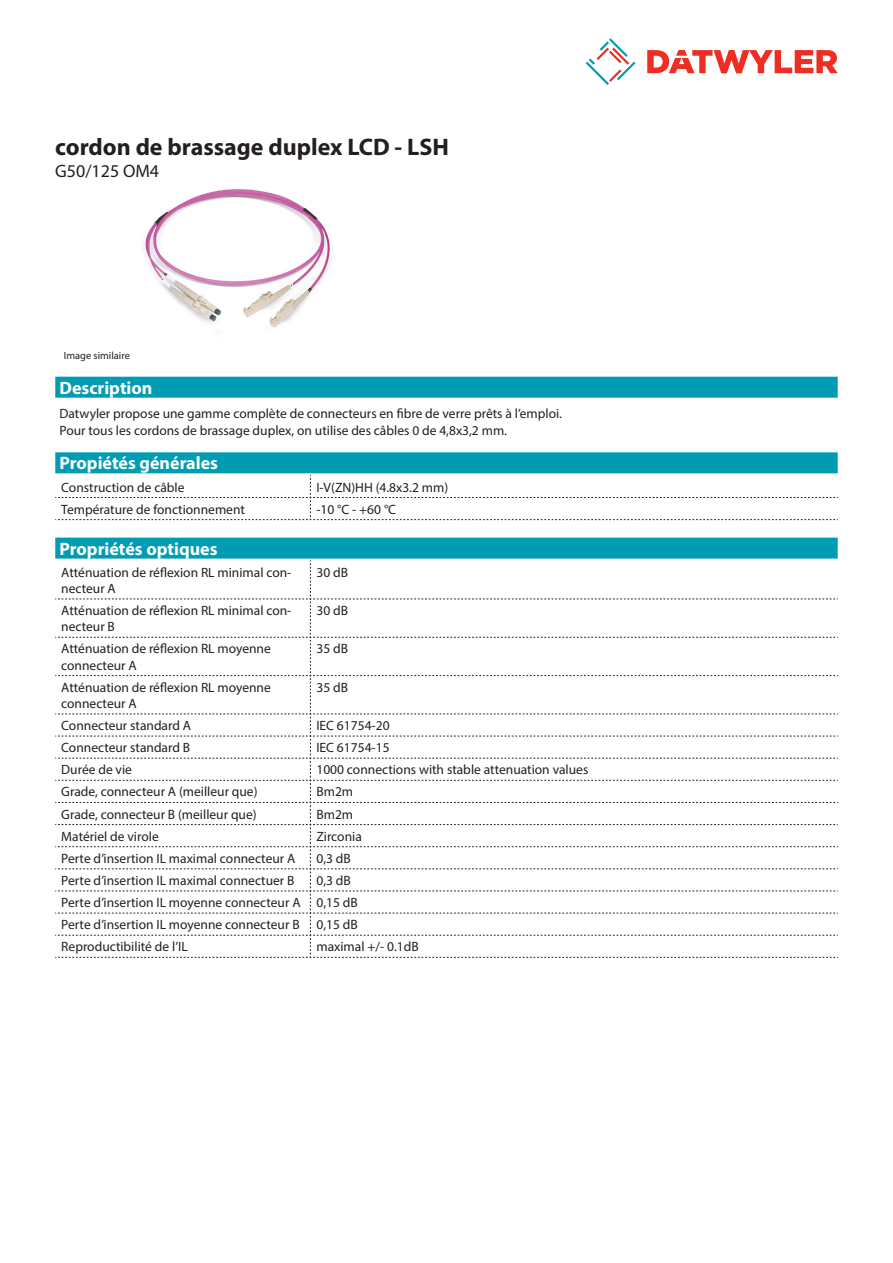
<style>
.page{position:relative;width:893px;height:1263px;background:#fff}
.page>*{position:absolute;margin:0;border:0;box-sizing:border-box;transform-origin:0 0}
.Product_Head{font:700 24px "Myriad Pro";color:#231f20}
.Standard_Head_Proper{font:700 18px "Myriad Pro";color:#fff}
.SubHead{font:18px "Myriad Pro";color:#231f20}
.myriad_light_propert{font:13.5px/16.2px "Myriad Pro";color:#231f20}
.Standard_text{font:13.5px/16.2px "Myriad Pro";color:#231f20}
.imagetext{font:10.5px "Myriad Pro";color:#231f20}
</style>
<div class="page">
<svg style="left:586px;top:38px;width:49px;height:47px"></svg>
<svg style="left:647px;top:50px;width:191px;height:23px"></svg>
<img style="left:143px;top:189px;width:189px;height:139px">
<div style="left:55px;top:377px;width:783px;height:21px;background:#009cb3"></div>
<div style="left:55px;top:452px;width:783px;height:21px;background:#009cb3"></div>
<svg style="left:55px;top:475px;width:783px;height:45px"></svg>
<div style="left:55px;top:538px;width:783px;height:21px;background:#009cb3"></div>
<svg style="left:55px;top:561px;width:783px;height:397px"></svg>
<p class="Product_Head" style="left:55px;top:131px;width:395px">cordon de brassage duplex LCD - LSH</p>
<p class="SubHead" style="left:55px;top:160px;width:105px">G50/125 OM4</p>
<p class="imagetext" style="left:64px;top:349px;width:68px">Image similaire</p>
<p class="Standard_Head_Proper" style="left:60px;top:376px;width:94px">Description</p>
<p class="Standard_text" style="left:60px;top:406px;width:504px">Datwyler propose une gamme complète de connecteurs en fibre de verre prêts à l’emploi.<br>Pour tous les cordons de brassage duplex, on utilise des câbles 0 de 4,8x3,2 mm.</p>
<p class="Standard_Head_Proper" style="left:60px;top:452px;width:160px">Propiétés générales</p>
<p class="myriad_light_propert" style="left:61px;top:479px;width:125px">Construction de câble</p>
<p class="myriad_light_propert" style="left:316px;top:479px;width:133px">I-V(ZN)HH (4.8x3.2 mm)</p>
<p class="myriad_light_propert" style="left:61px;top:501px;width:185px">Température de fonctionnement</p>
<p class="myriad_light_propert" style="left:316px;top:501px;width:81px">-10 °C - +60 °C</p>
<p class="Standard_Head_Proper" style="left:60px;top:537px;width:160px">Propriétés optiques</p>
<p class="myriad_light_propert" style="left:61px;top:564px;width:232px">Atténuation de réflexion RL minimal con&shy;necteur A</p>
<p class="myriad_light_propert" style="left:316px;top:564px;width:33px">30 dB</p>
<p class="myriad_light_propert" style="left:61px;top:602px;width:232px">Atténuation de réflexion RL minimal con&shy;necteur B</p>
<p class="myriad_light_propert" style="left:316px;top:602px;width:33px">30 dB</p>
<p class="myriad_light_propert" style="left:61px;top:640px;width:211px">Atténuation de réflexion RL moyenne connecteur A</p>
<p class="myriad_light_propert" style="left:316px;top:640px;width:33px">35 dB</p>
<p class="myriad_light_propert" style="left:61px;top:679px;width:211px">Atténuation de réflexion RL moyenne connecteur A</p>
<p class="myriad_light_propert" style="left:316px;top:679px;width:33px">35 dB</p>
<p class="myriad_light_propert" style="left:61px;top:717px;width:131px">Connecteur standard A</p>
<p class="myriad_light_propert" style="left:316px;top:717px;width:75px">IEC 61754-20</p>
<p class="myriad_light_propert" style="left:61px;top:739px;width:130px">Connecteur standard B</p>
<p class="myriad_light_propert" style="left:316px;top:739px;width:75px">IEC 61754-15</p>
<p class="myriad_light_propert" style="left:61px;top:761px;width:72px">Durée de vie</p>
<p class="myriad_light_propert" style="left:316px;top:761px;width:273px">1000 connections with stable attenuation values</p>
<p class="myriad_light_propert" style="left:61px;top:784px;width:198px">Grade, connecteur A (meilleur que)</p>
<p class="myriad_light_propert" style="left:316px;top:784px;width:38px">Bm2m</p>
<p class="myriad_light_propert" style="left:61px;top:806px;width:197px">Grade, connecteur B (meilleur que)</p>
<p class="myriad_light_propert" style="left:316px;top:806px;width:38px">Bm2m</p>
<p class="myriad_light_propert" style="left:61px;top:828px;width:99px">Matériel de virole</p>
<p class="myriad_light_propert" style="left:316px;top:828px;width:47px">Zirconia</p>
<p class="myriad_light_propert" style="left:61px;top:850px;width:236px">Perte d’insertion IL maximal connecteur A</p>
<p class="myriad_light_propert" style="left:316px;top:850px;width:36px">0,3 dB</p>
<p class="myriad_light_propert" style="left:61px;top:872px;width:235px">Perte d’insertion IL maximal connectuer B</p>
<p class="myriad_light_propert" style="left:316px;top:872px;width:36px">0,3 dB</p>
<p class="myriad_light_propert" style="left:61px;top:894px;width:241px">Perte d’insertion IL moyenne connecteur A</p>
<p class="myriad_light_propert" style="left:316px;top:894px;width:43px">0,15 dB</p>
<p class="myriad_light_propert" style="left:61px;top:916px;width:240px">Perte d’insertion IL moyenne connecteur B</p>
<p class="myriad_light_propert" style="left:316px;top:916px;width:43px">0,15 dB</p>
<p class="myriad_light_propert" style="left:61px;top:938px;width:128px">Reproductibilité de l’IL</p>
<p class="myriad_light_propert" style="left:316px;top:938px;width:104px">maximal +/- 0.1dB</p>
</div>
